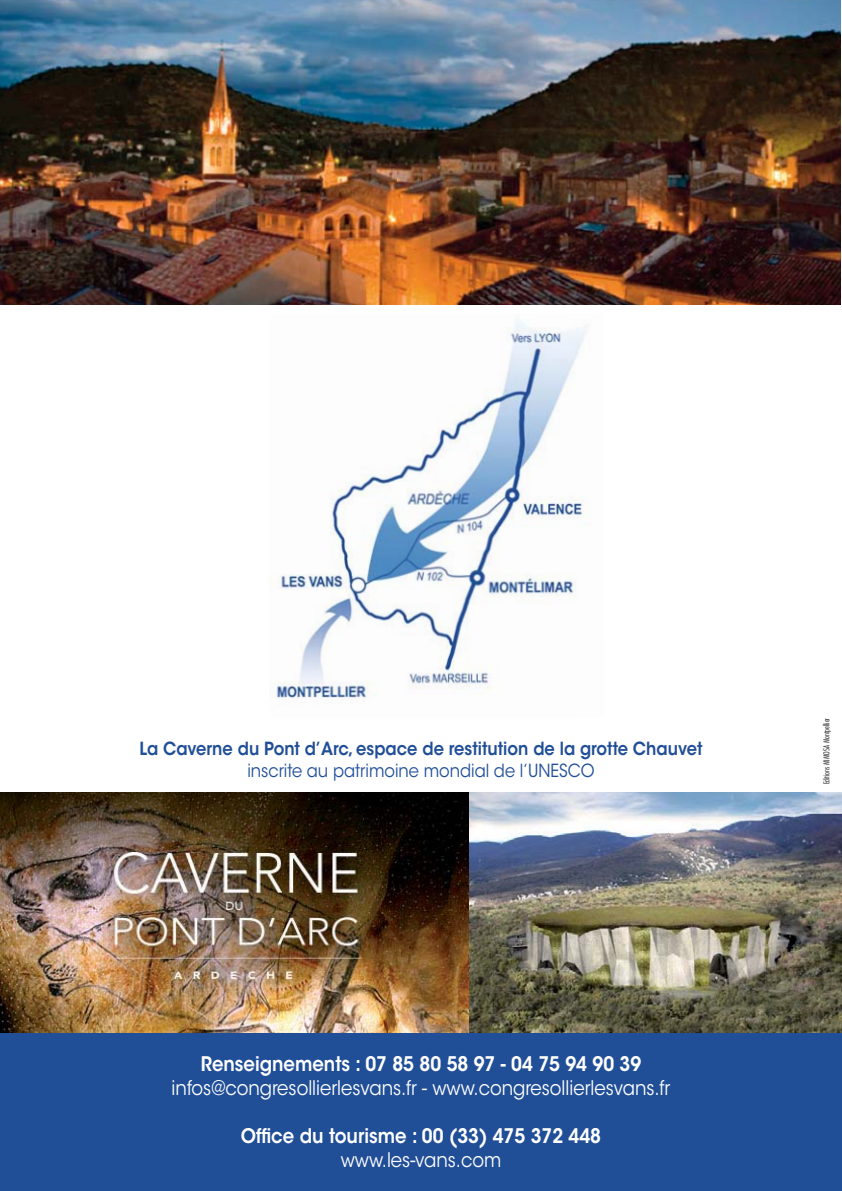
<style>
.page{position:relative;width:842px;height:1191px;background:#fff}
.page>*{position:absolute;margin:0;border:0;box-sizing:border-box;transform-origin:0 0}
.t1{font:20px "ITC Avant Garde Std";color:#fff;scale:.9 1}
.t2{font:600 20px "ITC Avant Garde Std";color:#fff;scale:.9 1}
.t3{font:600 18px "ITC Avant Garde Std";color:#204e97;scale:.9 1}
.t4{font:18px "ITC Avant Garde Std";color:#204e97;scale:.9 1}
.t5{font:300 condensed 8px "Futura";color:#231f20}
</style>
<div class="page">
<img style="left:1px;top:0;width:840px;height:304px">
<img style="left:0;top:792px;width:469px;height:241px">
<img style="left:469px;top:792px;width:373px;height:241px">
<img style="left:271px;top:320px;width:317px;height:379px">
<div style="left:0;top:1033px;width:842px;height:158px;background:#204e97"></div>
<p class="t3" style="left:139px;top:741px;width:627px">La Caverne du Pont d’Arc, espace de restitution de la grotte Chauvet</p>
<p class="t4" style="left:247px;top:763px;width:387px">inscrite au patrimoine mondial de l’UNESCO</p>
<p class="t2" style="left:201px;top:1055px;width:491px">Renseignements : 07 85 80 58 97 - 04 75 94 90 39</p>
<p class="t1" style="left:172px;top:1079px;width:556px">infos@congresollierlesvans.fr - www.congresollierlesvans.fr</p>
<p class="t2" style="left:241px;top:1127px;width:402px">Office du tourisme : 00 (33) 475 372 448</p>
<p class="t1" style="left:341px;top:1151px;width:180px">www.les-vans.com</p>
<p class="t5" style="left:823px;top:784px;width:68px;rotate:-90deg">Editions MIMOSA Montpellier</p>
</div>
